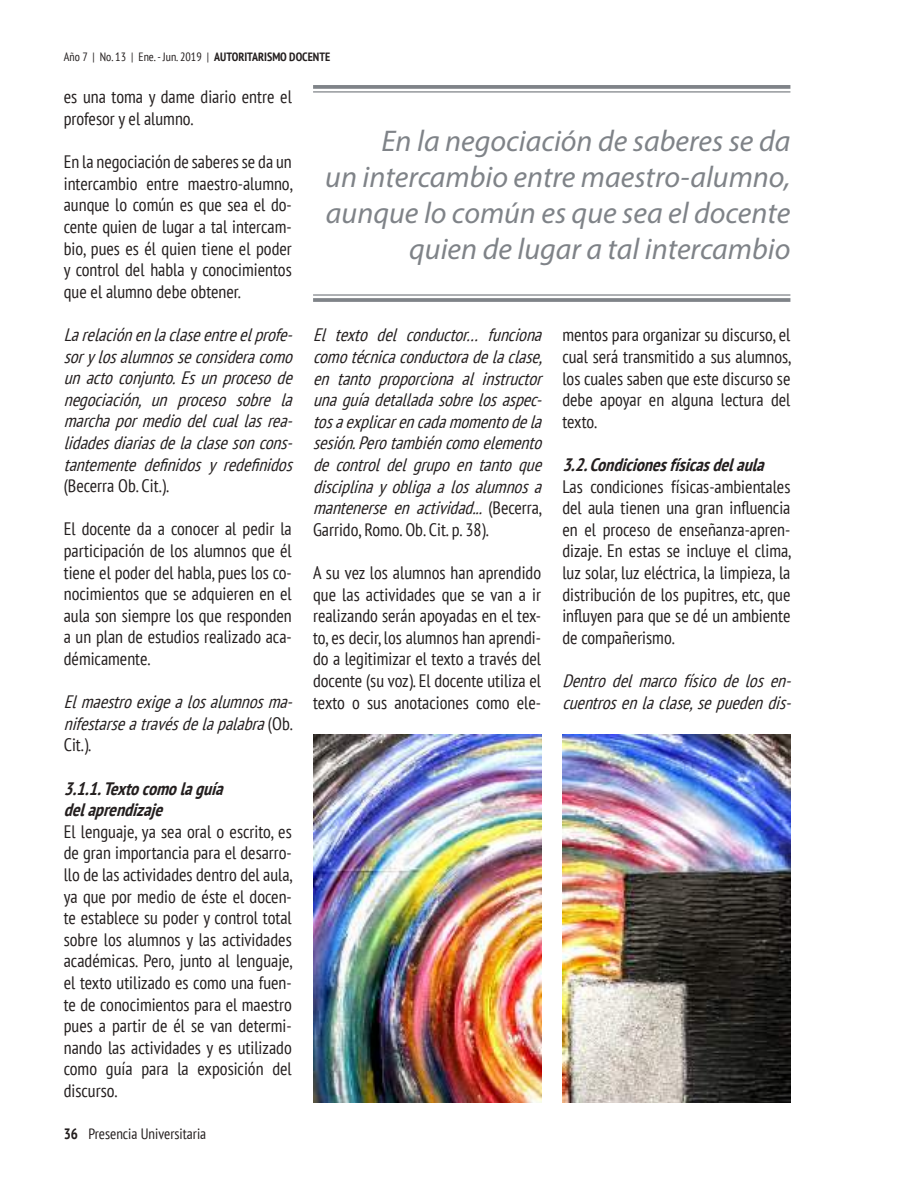
<style>
.page{position:relative;width:918px;height:1188px;background:#fff}
.page>*{position:absolute;margin:0;border:0;box-sizing:border-box;transform-origin:0 0}
.t1{font:italic 30px/36px "Myriad Pro";color:#7f8388;text-align:right}
.t2{font:condensed 18px/21.6px "PT Sans";color:#241f1f;text-align:justify}
.t3{font:italic condensed 18px/21.6px "PT Sans";color:#241f1f}
.t4{font:italic 700 condensed 18px/21.6px "PT Sans";color:#241f1f}
.t5{font:condensed 15px "PT Sans";color:#241f1f}
.t6{font:condensed 12px "PT Sans";color:#241f1f}
.s1{font-weight:700}
.s2{font-style:normal}
</style>
<div class="page">
<svg style="left:313px;top:85px;width:477px;height:4px;background:#868a8f"></svg>
<hr style="left:313px;top:91px;width:477px;height:2px;background:#7f8388">
<hr style="left:313px;top:294px;width:477px;height:2px;background:#7f8388">
<hr style="left:313px;top:298px;width:477px;height:4px;background:#8b8e93">
<img style="left:562px;top:734px;width:228px;height:369px">
<img style="left:313px;top:734px;width:228px;height:369px">
<p class="t6" style="left:64px;top:49px;width:268px">Año 7 | No. 13 | Ene. - Jun. 2019 | <span class="s1">AUTORITARISMO DOCENTE</span></p>
<p class="t2" style="left:64px;top:86px;width:230px">es una toma y dame diario entre el profesor y el alumno.</p>
<p class="t2" style="left:64px;top:151px;width:231px">En la negociación de saberes se da un intercambio entre maestro-alumno, aunque lo común es que sea el do&shy;cente quien de lugar a tal intercam&shy;bio, pues es él quien tiene el poder y control del habla y conocimientos que el alumno debe obtener.</p>
<p class="t3" style="left:64px;top:323px;width:236px;text-align:justify">Larelaciónenlaclaseentreelprofe&shy;sorylosalumnosseconsideracomo unactoconjunto.Esunprocesode negociación, un proceso sobre la marchapormediodelcuallasrea&shy;lidadesdiariasdelaclasesoncons&shy;tantemente definidos y redefinidos</p>
<p class="t2" style="left:64px;top:475px;width:107px">(Becerra Ob. Cit.).</p>
<p class="t2" style="left:64px;top:518px;width:230px">El docente da a conocer al pedir la participación de los alumnos que él tiene el poder del habla, pues los co&shy;nocimientos que se adquieren en el aula son siempre los que responden a un plan de estudios realizado aca&shy;démicamente.</p>
<p class="t3" style="left:64px;top:691px;width:236px">Elmaestroexigealosalumnosma&shy;nifestarseatravésdelapalabra<span class="s2">( O b .<br>Cit.).</span></p>
<p class="t4" style="left:64px;top:777px;width:167px">3.1.1.Textocomolaguía delaprendizaje</p>
<p class="t2" style="left:64px;top:820px;width:231px">El lenguaje, ya sea oral o escrito, es de gran importancia para el desarro&shy;llo de las actividades dentro del aula, ya que por medio de éste el docen&shy;te establece su poder y control total sobre los alumnos y las actividades académicas. Pero, junto al lenguaje, el texto utilizado es como una fuen&shy;te de conocimientos para el maestro pues a partir de él se van determi&shy;nando las actividades y es utilizado como guía para la exposición del discurso.</p>
<h1 class="t1" style="left:325px;top:122px;width:467px">En la negociación de saberes se da<br>un intercambio entre maestro-alumno, aunque lo común es que sea el docente quien de lugar a tal intercambio</h1>
<p class="t3" style="left:313px;top:324px;width:237px">El texto del conductor… funciona comotécnicaconductoradelaclase, en tanto proporciona al instructor unaguíadetalladasobrelosaspec&shy;tosaexplicarencadamomentodela sesión.Perotambiéncomoelemento de control del grupo en tanto que disciplinayobligaalosalumnosa mantenerse en actividad...<span class="s2">( B e c e r r a , Garrido, Romo. Ob. Cit. p. 38).</span></p>
<p class="t2" style="left:313px;top:562px;width:230px">A su vez los alumnos han aprendido que las actividades que se van a ir realizando serán apoyadas en el tex&shy;to, es decir, los alumnos han aprendi&shy;do a legitimizar el texto a través del docente (su voz). El docente utiliza el texto o sus anotaciones como ele-</p>
<p class="t2" style="left:562px;top:324px;width:231px">mentos para organizar su discurso, el cual será transmitido a sus alumnos, los cuales saben que este discurso se debe apoyar en alguna lectura del texto.</p>
<p class="t4" style="left:562px;top:454px;width:209px">3.2.Condicionesfísicasdelaula</p>
<p class="t2" style="left:562px;top:475px;width:231px">Las condiciones físicas-ambientales del aula tienen una gran influencia en el proceso de enseñanza-apren&shy;dizaje. En estas se incluye el clima, luz solar, luz eléctrica, la limpieza, la distribución de los pupitres, etc, que influyen para que se dé un ambiente de compañerismo.</p>
<p class="t3" style="left:562px;top:670px;width:236px">Dentrodelmarcofísicodelosen&shy;cuentrosenlaclase,sepuedendis-</p>
<p class="t5" style="left:64px;top:1125px;width:144px"><span class="s1">36</span> Presencia Universitaria</p>
</div>
